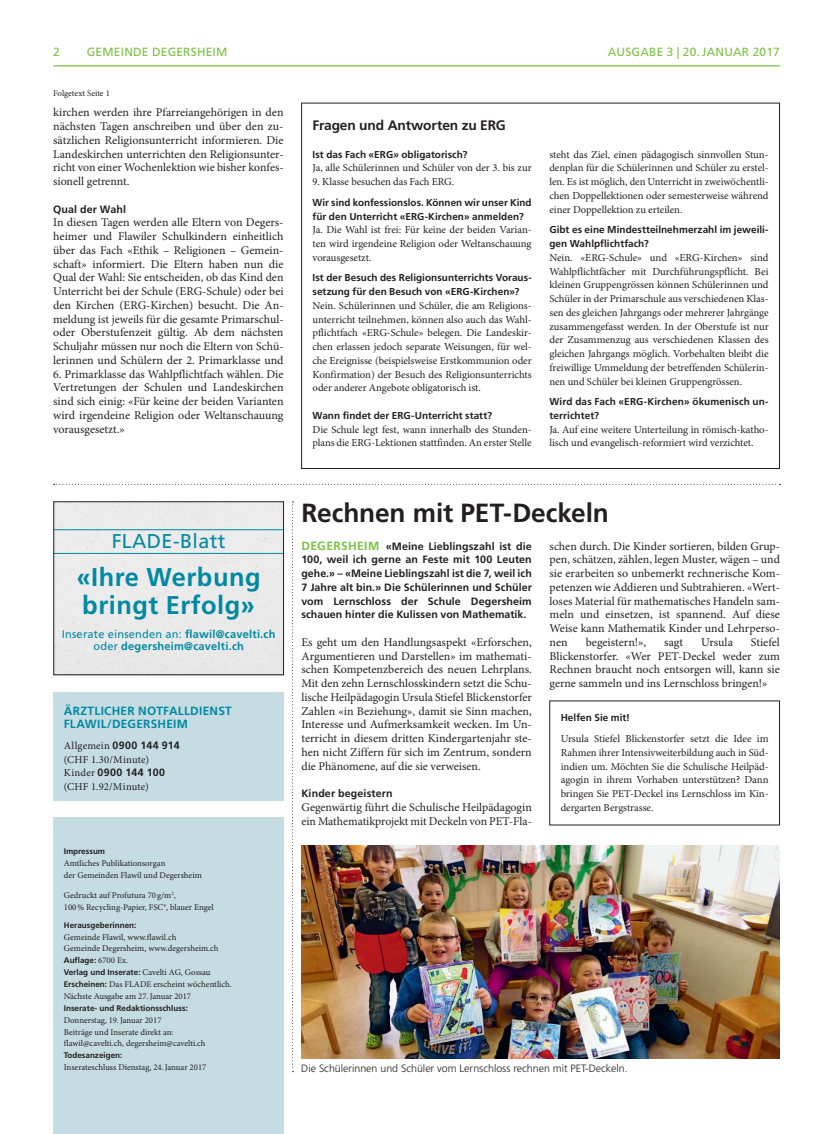
<style>
.page{position:relative;width:833px;height:1134px;background:#fff}
.page>*{position:absolute;margin:0;border:0;box-sizing:border-box;transform-origin:0 0}
.t1{font:700 26.25px "Frutiger LT Std";letter-spacing:-.005em;color:#231f20}
.t2{font:700 25.62px/27.6px "Frutiger LT Std";letter-spacing:.02em;color:#0089a1}
.t3{font:20px "Frutiger LT Std";letter-spacing:.02em;color:#0089a1}
.t4{font:700 13.75px "Frutiger LT Std";letter-spacing:-.01em;color:#231f20}
.t5{font:11.88px/13.8px "Minion Pro";color:#231f20;text-align:justify}
.t6{font:11.88px "Frutiger LT Std";letter-spacing:.02em;color:#7bc142}
.t7{font:700 11.88px/13.8px "Frutiger LT Std";letter-spacing:.025em;color:#0089a1}
.t8{font:700 11.12px/12.5px "Frutiger LT Std";letter-spacing:.02em;color:#0089a1;text-align:center}
.t9{font:10.62px/13.8px "Minion Pro";letter-spacing:-.005em;color:#231f20;text-align:justify}
.t10{font:700 10.62px/13.8px "Frutiger LT Std";letter-spacing:.005em;color:#231f20;text-align:justify}
.t11{font:300 10.62px "Frutiger LT Std";color:#231f20}
.t12{font:700 10.62px "Frutiger LT Std";letter-spacing:.035em;color:#231f20}
.t13{font:10.62px "Minion Pro";letter-spacing:.025em;color:#231f20}
.t14{font:700 10.62px "Frutiger LT Std";letter-spacing:.04em;color:#231f20}
.t15{font:10.62px "Minion Pro";letter-spacing:.02em;color:#231f20}
.t16{font:700 10px/13.8px "Frutiger LT Std";letter-spacing:.005em;color:#231f20}
.t17{font:8.75px/11.9px "Minion Pro";color:#231f20}
.t18{font:700 8.12px/11.9px "Frutiger LT Std";color:#231f20}
.s1{font-weight:400}
.s2{font-family:"Minion Pro";font-weight:400}
.s3{font-family:"Minion Pro";font-weight:400;font-size:8.75px}
.s4{font-family:"Frutiger LT Std";font-weight:700;font-size:8.12px}
.s5{font-size:11.88px;color:#7bc142}
</style>
<div class="page">
<div style="left:53px;top:817px;width:230px;height:317px;background:#c6dce3"></div>
<div style="left:53px;top:692px;width:230px;height:109px;background:#c6dce3"></div>
<div style="left:549px;top:701px;width:231px;height:124px;border:1px solid #231f20"></div>
<hr style="left:53px;top:65px;width:727px;height:1px;background:#7bc142">
<svg style="left:54px;top:484px;width:726px;height:1px"></svg>
<svg style="left:292px;top:501px;width:1px;height:571px"></svg>
<img style="left:301px;top:845px;width:479px;height:213px">
<hr style="left:53px;top:553px;width:231px;height:1px;background:#0089a1">
<hr style="left:53px;top:529px;width:231px;height:1px;background:#0089a1">
<div style="left:53px;top:501px;width:231px;height:174px;border:1px solid #231f20"></div>
<p class="t6" style="left:53px;top:46px;width:8px">2</p>
<p class="t6" style="left:87px;top:46px;width:142px">GEMEINDE DEGERSHEIM</p>
<p class="t6" style="left:608px;top:46px;width:173px">AUSGABE 3 | 20. JANUAR 2017</p>
<p class="t17" style="left:53px;top:88px;width:58px">Folgetext Seite 1</p>
<p class="t5" style="left:53px;top:107px;width:232px">kirchen werden ihre Pfarreiangehörigen in den nächsten Tagen anschreiben und über den zu&shy;sätzlichen Religionsunterricht informieren. Die Landeskirchen unterrichten den Religionsunter&shy;richt von einer Wochenlektion wie bisher konfes&shy;sionell getrennt.</p>
<p class="t10" style="left:53px;top:203px;width:74px">Qual der Wahl</p>
<p class="t5" style="left:53px;top:217px;width:232px">In diesen Tagen werden alle Eltern von Degers&shy;heimer und Flawiler Schulkindern einheitlich über das Fach «Ethik – Religionen – Gemein&shy;schaft» informiert. Die Eltern haben nun die Qual der Wahl: Sie entscheiden, ob das Kind den Unterricht bei der Schule (ERG-Schule) oder bei den Kirchen (ERG-Kirchen) besucht. Die An&shy;meldung ist jeweils für die gesamte Primarschul&shy;oder Oberstufenzeit gültig. Ab dem nächsten Schuljahr müssen nur noch die Eltern von Schü&shy;lerinnen und Schülern der 2. Primarklasse und</p>
<p class="t5" style="left:53px;top:368px;width:232px">6. Primarklasse das Wahlpflichtfach wählen. Die Vertretungen der Schulen und Landeskirchen sind sich einig: «Für keine der beiden Varianten wird irgendeine Religion oder Weltanschauung vorausgesetzt.»</p>
<p class="t4" style="left:312px;top:119px;width:195px">Fragen und Antworten zu ERG</p>
<p class="t16" style="left:312px;top:148px;width:156px">Ist das Fach «ERG» obligatorisch?</p>
<p class="t9" style="left:312px;top:162px;width:221px">Ja, alle Schülerinnen und Schüler von der 3. bis zur</p>
<p class="t9" style="left:312px;top:176px;width:143px">9. Klasse besuchen das Fach ERG.</p>
<p class="t16" style="left:312px;top:196px;width:221px">Wir sind konfessionslos. Können wir unser Kind für den Unterricht «ERG-Kirchen» anmelden?</p>
<p class="t9" style="left:312px;top:224px;width:221px">Ja. Die Wahl ist frei: Für keine der beiden Varian&shy;ten wird irgendeine Religion oder Weltanschauung vorausgesetzt.</p>
<p class="t16" style="left:312px;top:272px;width:221px">Ist der Besuch des Religionsunterrichts Voraus&shy;setzung für den Besuch von «ERG-Kirchen»?</p>
<p class="t9" style="left:312px;top:300px;width:221px">Nein. Schülerinnen und Schüler, die am Religions&shy;unterricht teilnehmen, können also auch das Wahl&shy;pflichtfach «ERG-Schule» belegen. Die Landeskir&shy;chen erlassen jedoch separate Weisungen, für wel&shy;che Ereignisse (beispielsweise Erstkommunion oder Konfirmation) der Besuch des Religionsunterrichts oder anderer Angebote obligatorisch ist.</p>
<p class="t16" style="left:312px;top:409px;width:181px">Wann findet der ERG-Unterricht statt?</p>
<p class="t9" style="left:312px;top:423px;width:221px">Die Schule legt fest, wann innerhalb des Stunden&shy;plans die ERG-Lektionen stattfinden. An erster Stelle</p>
<p class="t9" style="left:549px;top:148px;width:221px">steht das Ziel, einen pädagogisch sinnvollen Stun&shy;denplan für die Schülerinnen und Schüler zu erstel&shy;len. Es ist möglich, den Unterricht in zweiwöchentli&shy;chen Doppellektionen oder semesterweise während einer Doppellektion zu erteilen.</p>
<p class="t16" style="left:549px;top:223px;width:221px">Gibt es eine Mindestteilnehmerzahl im jeweili&shy;gen Wahlpflichtfach?</p>
<p class="t9" style="left:549px;top:251px;width:221px">Nein. «ERG-Schule» und «ERG-Kirchen» sind Wahlpflichtfächer mit Durchführungspflicht. Bei kleinen Gruppengrössen können Schülerinnen und Schüler in der Primarschule aus verschiedenen Klas&shy;sen des gleichen Jahrgangs oder mehrerer Jahrgänge zusammengefasst werden. In der Oberstufe ist nur der Zusammenzug aus verschiedenen Klassen des gleichen Jahrgangs möglich. Vorbehalten bleibt die freiwillige Ummeldung der betreffenden Schülerin&shy;nen und Schüler bei kleinen Gruppengrössen.</p>
<p class="t16" style="left:549px;top:395px;width:221px">Wird das Fach «ERG-Kirchen» ökumenisch un&shy;terrichtet?</p>
<p class="t9" style="left:549px;top:423px;width:221px">Ja. Auf eine weitere Unterteilung in römisch-katho&shy;lisch und evangelisch-reformiert wird verzichtet.</p>
<h3 class="t3" style="left:112px;top:531px;width:115px">FLADE-Blatt</h3>
<h2 class="t2" style="left:77px;top:565px;width:185px">«Ihre Werbung bringt Erfolg»</h2>
<p class="t8" style="left:62px;top:628px;width:215px"><span class="s1">Inserate einsenden an:</span> flawil@cavelti.ch <span class="s1">oder</span> degersheim@cavelti.ch</p>
<p class="t7" style="left:64px;top:704px;width:170px">ÄRZTLICHER NOTFALLDIENST<br>FLAWIL/DEGERSHEIM</p>
<p class="t12" style="left:64px;top:740px;width:117px"><span class="s2">Allgemein</span> 0900 144 914</p>
<p class="t13" style="left:64px;top:755px;width:87px">(CHF 1.30/Minute)</p>
<p class="t14" style="left:64px;top:768px;width:103px"><span class="s2">Kinder</span> 0900 144 100</p>
<p class="t15" style="left:64px;top:783px;width:87px">(CHF 1.92/Minute)</p>
<p class="t18" style="left:64px;top:845px;width:43px">Impressum</p>
<p class="t17" style="left:64px;top:858px;width:140px">Amtliches Publikationsorgan<br>der Gemeinden Flawil und Degersheim</p>
<p class="t17" style="left:64px;top:890px;width:151px">Gedruckt auf Profutura 70 g/m<sup>2</sup>,<br>100 % Recycling-Papier, FSC®, blauer Engel</p>
<p class="t18" style="left:64px;top:919px;width:74px">Herausgeberinnen:</p>
<p class="t17" style="left:64px;top:931px;width:156px">Gemeinde Flawil, www.flawil.ch<br>Gemeinde Degersheim, www.degersheim.ch</p>
<p class="t18" style="left:64px;top:955px;width:148px">Auflage: <span class="s3">6700 Ex.<br></span>Verlag und Inserate: <span class="s3">Cavelti AG, Gossau</span></p>
<p class="t17" style="left:64px;top:979px;width:170px"><span class="s4">Erscheinen:</span> Das FLADE erscheint wöchentlich.<br>Nächste Ausgabe am 27. Januar 2017</p>
<p class="t18" style="left:64px;top:1002px;width:126px">Inserate- und Redaktionsschluss:</p>
<p class="t17" style="left:64px;top:1015px;width:143px">Donnerstag, 19. Januar 2017<br>Beiträge und Inserate direkt an: flawil@cavelti.ch, degersheim@cavelti.ch</p>
<p class="t18" style="left:64px;top:1050px;width:60px">Todesanzeigen:</p>
<p class="t17" style="left:64px;top:1062px;width:144px">Inserateschluss Dienstag, 24. Januar 2017</p>
<h1 class="t1" style="left:301px;top:500px;width:309px">Rechnen mit PET-Deckeln</h1>
<p class="t10" style="left:301px;top:539px;width:232px"><span class="s5">DEGERSHEIM</span> «Meine Lieblingszahl ist die 100, weil ich gerne an Feste mit 100 Leuten gehe.» – «Meine Lieblingszahl ist die 7, weil ich 7 Jahre alt bin.» Die Schülerinnen und Schüler vom Lernschloss der Schule Degersheim schauen hinter die Kulissen von Mathematik.</p>
<p class="t5" style="left:301px;top:636px;width:232px">Es geht um den Handlungsaspekt «Erforschen, Argumentieren und Darstellen» im mathemati&shy;schen Kompetenzbereich des neuen Lehrplans.<br>Mit den zehn Lernschlosskindern setzt die Schu&shy;lische Heilpädagogin Ursula Stiefel Blickenstorfer Zahlen «in Beziehung», damit sie Sinn machen, Interesse und Aufmerksamkeit wecken. Im Un&shy;terricht in diesem dritten Kindergartenjahr ste&shy;hen nicht Ziffern für sich im Zentrum, sondern die Phänomene, auf die sie verweisen.</p>
<p class="t10" style="left:301px;top:787px;width:93px">Kinder begeistern</p>
<p class="t5" style="left:301px;top:801px;width:232px">Gegenwärtig führt die Schulische Heilpädagogin ein Mathematikprojekt mit Deckeln von PET-Fla-</p>
<p class="t5" style="left:549px;top:540px;width:232px">schen durch. Die Kinder sortieren, bilden Grup&shy;pen, schätzen, zählen, legen Muster, wägen – und sie erarbeiten so unbemerkt rechnerische Kom&shy;petenzen wie Addieren und Subtrahieren. «Wert&shy;loses Material für mathematisches Handeln sam&shy;meln und einsetzen, ist spannend. Auf diese Weise kann Mathematik Kinder und Lehrperso&shy;nen</p>
<p class="t5" style="left:549px;top:636px;width:232px;text-indent:201px">Stiefel Blickenstorfer. «Wer PET-Deckel weder zum Rechnen braucht noch entsorgen will, kann sie gerne sammeln und ins Lernschloss bringen!»</p>
<p class="t5" style="left:585px;top:636px;width:62px">begeistern!»,</p>
<p class="t5" style="left:664px;top:636px;width:20px">sagt</p>
<p class="t5" style="left:701px;top:636px;width:33px">Ursula</p>
<p class="t16" style="left:560px;top:712px;width:71px">Helfen Sie mit!</p>
<p class="t9" style="left:560px;top:733px;width:209px">Ursula Stiefel Blickenstorfer setzt die Idee im Rahmen ihrer Intensivweiterbildung auch in Süd&shy;indien um. Möchten Sie die Schulische Heilpäd&shy;agogin in ihrem Vorhaben unterstützen? Dann bringen Sie PET-Deckel ins Lernschloss im Kin&shy;dergarten Bergstrasse.</p>
<p class="t11" style="left:301px;top:1063px;width:328px">Die Schülerinnen und Schüler vom Lernschloss rechnen mit PET-Deckeln.</p>
</div>
